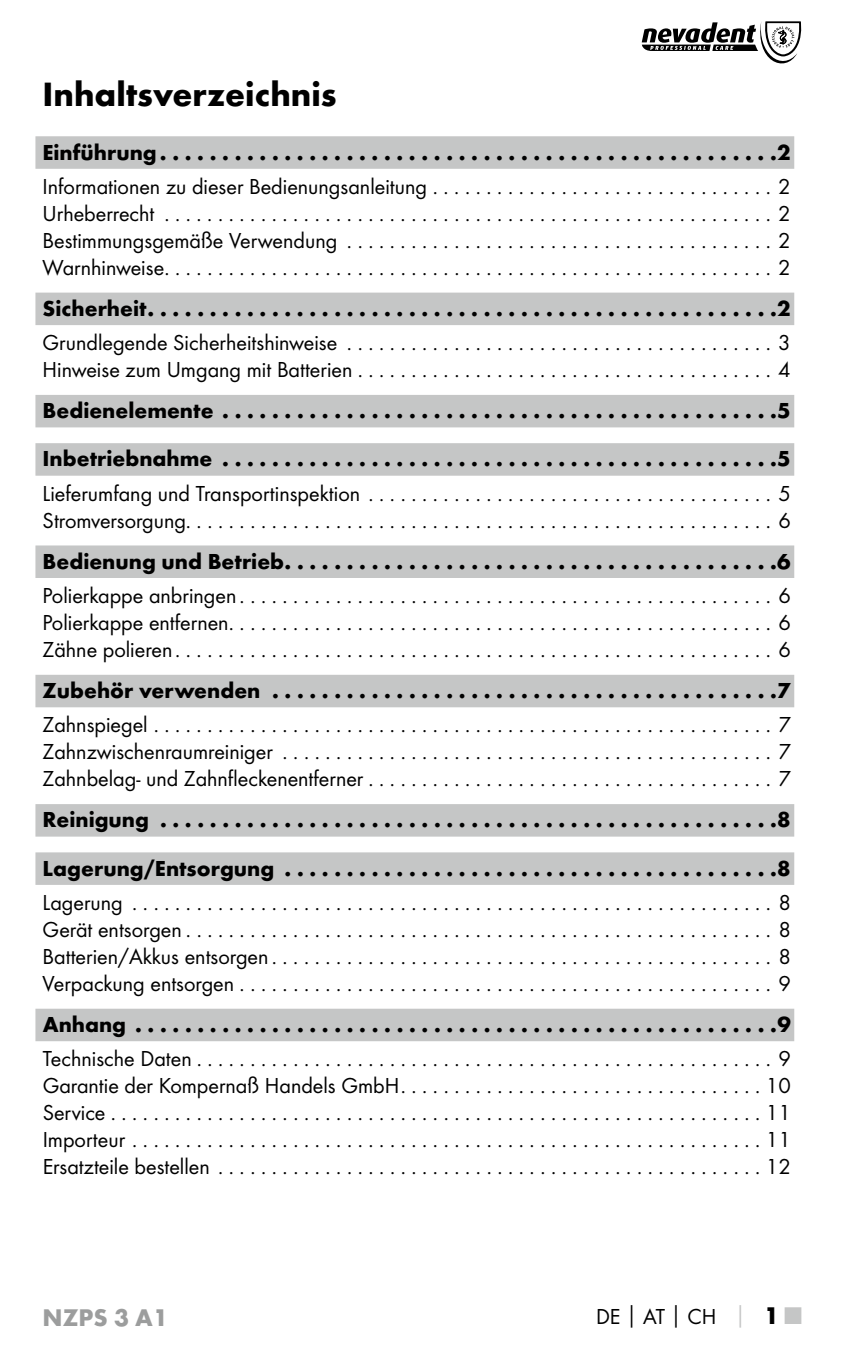
<style>
.page{position:relative;width:851px;height:1347px;background:#fff}
.page>*{position:absolute;margin:0;border:0;box-sizing:border-box;transform-origin:0 0}
.t1{font:700 35px "Futura";color:#000}
.t2{font:700 25px "Futura";color:#9c9d9d}
.t3{font:22.5px/27px "Futura Boo";color:#000;text-align:justify}
.t4{font:700 22.5px/48.2px "Futura";color:#000}
.s1{font-family:"Futura";font-weight:700}
.s2{font-family:"Futura";font-weight:700;color:#c5c6c6}
.s3{font-family:"Futura";font-weight:700;font-size:25px}
.s4{font-family:"Futura";font-weight:700;font-size:25px;color:#c5c6c6}
</style>
<div class="page">
<svg style="left:641px;top:21px;width:160px;height:42px"></svg>
<div style="left:35px;top:136px;width:759px;height:33px;background:#c5c6c6"></div>
<div style="left:35px;top:292px;width:759px;height:33px;background:#c5c6c6"></div>
<div style="left:35px;top:395px;width:759px;height:32px;background:#c5c6c6"></div>
<div style="left:35px;top:443px;width:759px;height:33px;background:#c5c6c6"></div>
<div style="left:35px;top:545px;width:759px;height:33px;background:#c5c6c6"></div>
<div style="left:35px;top:675px;width:759px;height:32px;background:#c5c6c6"></div>
<div style="left:35px;top:804px;width:759px;height:32px;background:#c5c6c6"></div>
<div style="left:35px;top:852px;width:759px;height:33px;background:#c5c6c6"></div>
<div style="left:35px;top:1008px;width:759px;height:33px;background:#c5c6c6"></div>
<h1 class="t1" style="left:43px;top:72px;width:295px">Inhaltsverzeichnis</h1>
<p class="t4" style="left:43px;top:128px;width:749px">Einführung . . . . . . . . . . . . . . . . . . . . . . . . . . . . . . . . . . . . . . . . . . . . . . . . . 2</p>
<p class="t3" style="left:43px;top:172px;width:749px">Informationen zu dieser Bedienungsanleitung . . . . . . . . . . . . . . . . . . . . . . . . . . . . . . . . 2<br>Urheberrecht . . . . . . . . . . . . . . . . . . . . . . . . . . . . . . . . . . . . . . . . . . . . . . . . . . . . . . . . . 2<br>Bestimmungsgemäße Verwendung . . . . . . . . . . . . . . . . . . . . . . . . . . . . . . . . . . . . . . . . 2<br>Warnhinweise . . . . . . . . . . . . . . . . . . . . . . . . . . . . . . . . . . . . . . . . . . . . . . . . . . . . . . . . . 2</p>
<p class="t4" style="left:43px;top:284px;width:749px">Sicherheit . . . . . . . . . . . . . . . . . . . . . . . . . . . . . . . . . . . . . . . . . . . . . . . . . . 2</p>
<p class="t3" style="left:43px;top:329px;width:749px">Grundlegende Sicherheitshinweise . . . . . . . . . . . . . . . . . . . . . . . . . . . . . . . . . . . . . . . . 3<br>Hinweise zum Umgang mit Batterien . . . . . . . . . . . . . . . . . . . . . . . . . . . . . . . . . . . . . . . 4</p>
<p class="t4" style="left:43px;top:386px;width:749px">Bedienelemente . . . . . . . . . . . . . . . . . . . . . . . . . . . . . . . . . . . . . . . . . . . . 5<br>Inbetriebnahme . . . . . . . . . . . . . . . . . . . . . . . . . . . . . . . . . . . . . . . . . . . . 5</p>
<p class="t3" style="left:43px;top:479px;width:749px">Lieferumfang und Transportinspektion . . . . . . . . . . . . . . . . . . . . . . . . . . . . . . . . . . . . . . 5<br>Stromversorgung.......................................................6</p>
<p class="t4" style="left:43px;top:537px;width:749px">Bedienung und Betrieb . . . . . . . . . . . . . . . . . . . . . . . . . . . . . . . . . . . . . . . 6</p>
<p class="t3" style="left:43px;top:582px;width:749px">Polierkappe anbringen . . . . . . . . . . . . . . . . . . . . . . . . . . . . . . . . . . . . . . . . . . . . . . . . . . 6<br>Polierkappe entfernen . . . . . . . . . . . . . . . . . . . . . . . . . . . . . . . . . . . . . . . . . . . . . . . . . . . 6<br>Zähne polieren . . . . . . . . . . . . . . . . . . . . . . . . . . . . . . . . . . . . . . . . . . . . . . . . . . . . . . . . 6</p>
<p class="t4" style="left:43px;top:666px;width:749px">Zubehör verwenden . . . . . . . . . . . . . . . . . . . . . . . . . . . . . . . . . . . . . . . . 7</p>
<p class="t3" style="left:43px;top:711px;width:749px">Zahnspiegel . . . . . . . . . . . . . . . . . . . . . . . . . . . . . . . . . . . . . . . . . . . . . . . . . . . . . . . . . . 7<br>Zahnzwischenraumreiniger . . . . . . . . . . . . . . . . . . . . . . . . . . . . . . . . . . . . . . . . . . . . . . 7<br>Zahnbelag- und Zahnfleckenentferner . . . . . . . . . . . . . . . . . . . . . . . . . . . . . . . . . . . . . . 7</p>
<p class="t4" style="left:43px;top:795px;width:749px">Reinigung . . . . . . . . . . . . . . . . . . . . . . . . . . . . . . . . . . . . . . . . . . . . . . . . . 8<br>Lagerung/Entsorgung . . . . . . . . . . . . . . . . . . . . . . . . . . . . . . . . . . . . . . . 8</p>
<p class="t3" style="left:43px;top:888px;width:749px">Lagerung . . . . . . . . . . . . . . . . . . . . . . . . . . . . . . . . . . . . . . . . . . . . . . . . . . . . . . . . . . . . 8<br>Gerät entsorgen . . . . . . . . . . . . . . . . . . . . . . . . . . . . . . . . . . . . . . . . . . . . . . . . . . . . . . . 8<br>Batterien/Akkus entsorgen . . . . . . . . . . . . . . . . . . . . . . . . . . . . . . . . . . . . . . . . . . . . . . . 8<br>Verpackung entsorgen . . . . . . . . . . . . . . . . . . . . . . . . . . . . . . . . . . . . . . . . . . . . . . . . . . 9</p>
<p class="t4" style="left:43px;top:1000px;width:749px">Anhang . . . . . . . . . . . . . . . . . . . . . . . . . . . . . . . . . . . . . . . . . . . . . . . . . . . 9</p>
<p class="t3" style="left:43px;top:1045px;width:749px">Technische Daten . . . . . . . . . . . . . . . . . . . . . . . . . . . . . . . . . . . . . . . . . . . . . . . . . . . . . . 9<br>Garantie der Kompernaß Handels GmbH . . . . . . . . . . . . . . . . . . . . . . . . . . . . . . . . . . 10<br>Service . . . . . . . . . . . . . . . . . . . . . . . . . . . . . . . . . . . . . . . . . . . . . . . . . . . . . . . . . . . . . 11<br>Importeur . . . . . . . . . . . . . . . . . . . . . . . . . . . . . . . . . . . . . . . . . . . . . . . . . . . . . . . . . . . 11<br>Ersatzteile bestellen . . . . . . . . . . . . . . . . . . . . . . . . . . . . . . . . . . . . . . . . . . . . . . . . . . . 12</p>
<p class="t2" style="left:43px;top:1301px;width:127px">NZPS 3 A1</p>
<p class="t3" style="left:596px;top:1303px;width:207px">DE<span class="s1">│</span>AT<span class="s1">│</span>CH <span class="s2">│</span> <span class="s3">1</span> <span class="s4">■</span></p>
</div>
